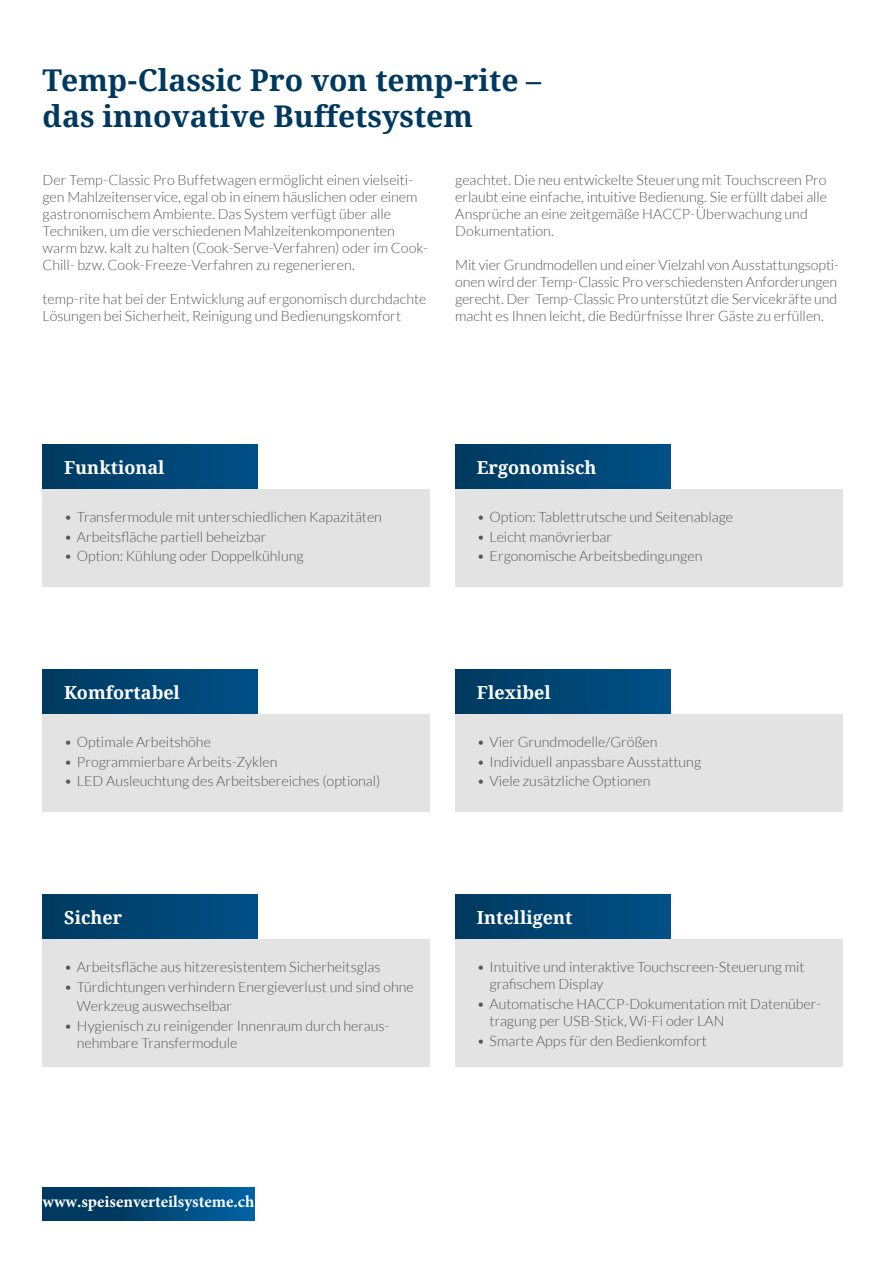
<style>
.page{position:relative;width:885px;height:1263px;background:#fff}
.page>*{position:absolute;margin:0;border:0;box-sizing:border-box;transform-origin:0 0}
.t1{font:700 30px/36px "Droid Serif";color:#00395f}
.t2{font:700 18px "Droid Serif";color:#fff}
.t3{font:700 16.8px "Minion Pro";color:#fff}
.t4{font:300 14.25px/17.1px "Lato";color:#565656}
</style>
<div class="page">
<div style="left:43px;top:445px;width:214px;height:44px;background:linear-gradient(to right,#003a60,#005086)"></div>
<div style="left:43px;top:489px;width:386px;height:98px;background:#e3e3e3"></div>
<div style="left:455px;top:445px;width:215px;height:44px;background:linear-gradient(to right,#003a60,#005087)"></div>
<div style="left:455px;top:489px;width:387px;height:98px;background:#e3e3e3"></div>
<div style="left:43px;top:670px;width:214px;height:44px;background:linear-gradient(to right,#003a60,#005086)"></div>
<div style="left:43px;top:714px;width:386px;height:98px;background:#e3e3e3"></div>
<div style="left:455px;top:670px;width:215px;height:44px;background:linear-gradient(to right,#003a60,#005087)"></div>
<div style="left:455px;top:714px;width:387px;height:98px;background:#e3e3e3"></div>
<div style="left:455px;top:895px;width:215px;height:44px;background:linear-gradient(to right,#003a60,#005087)"></div>
<div style="left:455px;top:939px;width:387px;height:128px;background:#e3e3e3"></div>
<div style="left:43px;top:895px;width:214px;height:44px;background:linear-gradient(to right,#003a60,#005086)"></div>
<div style="left:43px;top:939px;width:386px;height:128px;background:#e3e3e3"></div>
<div style="left:43px;top:1187px;width:211px;height:33px;background:linear-gradient(to right,#002f4f,#005f9e)"></div>
<h1 class="t1" style="left:43px;top:61px;width:500px">Temp-Classic Pro von temp-rite – das innovative Buffetsystem</h1>
<p class="t4" style="left:455px;top:171px;width:373px">geachtet. Die neu entwickelte Steuerung mit Touchscreen Pro erlaubt eine einfache, intuitive Bedienung. Sie erfüllt dabei alle Ansprüche an eine zeitgemäße HACCP-Überwachung und Dokumentation.</p>
<p class="t4" style="left:455px;top:256px;width:385px">Mit vier Grundmodellen und einer Vielzahl von Ausstattungsopti&shy;onen wird der Temp-Classic Pro verschiedensten Anforderungen gerecht. Der Temp-Classic Pro unterstützt die Servicekräfte und macht es Ihnen leicht, die Bedürfnisse Ihrer Gäste zu erfüllen.</p>
<p class="t4" style="left:43px;top:171px;width:387px">Der Temp-Classic Pro Buffetwagen ermöglicht einen vielseiti&shy;gen Mahlzeitenservice, egal ob in einem häuslichen oder einem gastronomischem Ambiente. Das System verfügt über alle Techniken, um die verschiedenen Mahlzeitenkomponenten warm bzw. kalt zu halten (Cook-Serve-Verfahren) oder im Cook-Chill- bzw. Cook-Freeze-Verfahren zu regenerieren.</p>
<p class="t4" style="left:43px;top:291px;width:385px">temp-rite hat bei der Entwicklung auf ergonomisch durchdachte<br>Lösungen bei Sicherheit, Reinigung und Bedienungskomfort</p>
<p class="t2" style="left:64px;top:455px;width:102px">Funktional</p>
<p class="t4" style="left:64px;top:509px;width:319px">• Transfermodule mit unterschiedlichen Kapazitäten</p>
<p class="t4" style="left:64px;top:528px;width:204px">• Arbeitsfläche partiell beheizbar</p>
<p class="t4" style="left:64px;top:548px;width:241px">• Option: Kühlung oder Doppelkühlung</p>
<p class="t2" style="left:64px;top:680px;width:117px">Komfortabel</p>
<p class="t4" style="left:64px;top:734px;width:148px">• Optimale Arbeitshöhe</p>
<p class="t4" style="left:64px;top:753px;width:215px">• Programmierbare Arbeits-Zyklen</p>
<p class="t4" style="left:64px;top:773px;width:318px">• LED Ausleuchtung des Arbeitsbereiches (optional)</p>
<p class="t2" style="left:64px;top:905px;width:60px">Sicher</p>
<p class="t4" style="left:64px;top:959px;width:318px">• Arbeitsfläche aus hitzeresistentem Sicherheitsglas</p>
<p class="t4" style="left:77px;top:977px;width:338px;line-height:19.5px;text-indent:-13px">• Türdichtungen verhindern Energieverlust und sind ohne<br>Werkzeug auswechselbar</p>
<p class="t4" style="left:77px;top:1017px;width:314px;text-indent:-13px">• Hygienisch zu reinigender Innenraum durch heraus&shy;nehmbare Transfermodule</p>
<p class="t3" style="left:43px;top:1189px;width:213px">www.speisenverteilsysteme.ch</p>
<p class="t2" style="left:477px;top:455px;width:121px">Ergonomisch</p>
<p class="t4" style="left:477px;top:509px;width:258px">• Option: Tablettrutsche und Seitenablage</p>
<p class="t4" style="left:477px;top:528px;width:137px">• Leicht manövrierbar</p>
<p class="t4" style="left:477px;top:548px;width:227px">• Ergonomische Arbeitsbedingungen</p>
<p class="t2" style="left:477px;top:680px;width:76px">Flexibel</p>
<p class="t4" style="left:477px;top:734px;width:182px">• Vier Grundmodelle/Größen</p>
<p class="t4" style="left:477px;top:753px;width:226px">• Individuell anpassbare Ausstattung</p>
<p class="t4" style="left:477px;top:773px;width:175px">• Viele zusätzliche Optionen</p>
<p class="t2" style="left:477px;top:905px;width:97px">Intelligent</p>
<p class="t4" style="left:489px;top:959px;width:316px;text-indent:-13px">• Intuitive und interaktive Touchscreen-Steuerung mit grafischem Display</p>
<p class="t4" style="left:489px;top:995px;width:333px;text-indent:-13px">• Automatische HACCP-Dokumentation mit Datenüber&shy;tragung per USB-Stick, Wi-Fi oder LAN</p>
<p class="t4" style="left:477px;top:1032px;width:231px">• Smarte Apps für den Bedienkomfort</p>
</div>
